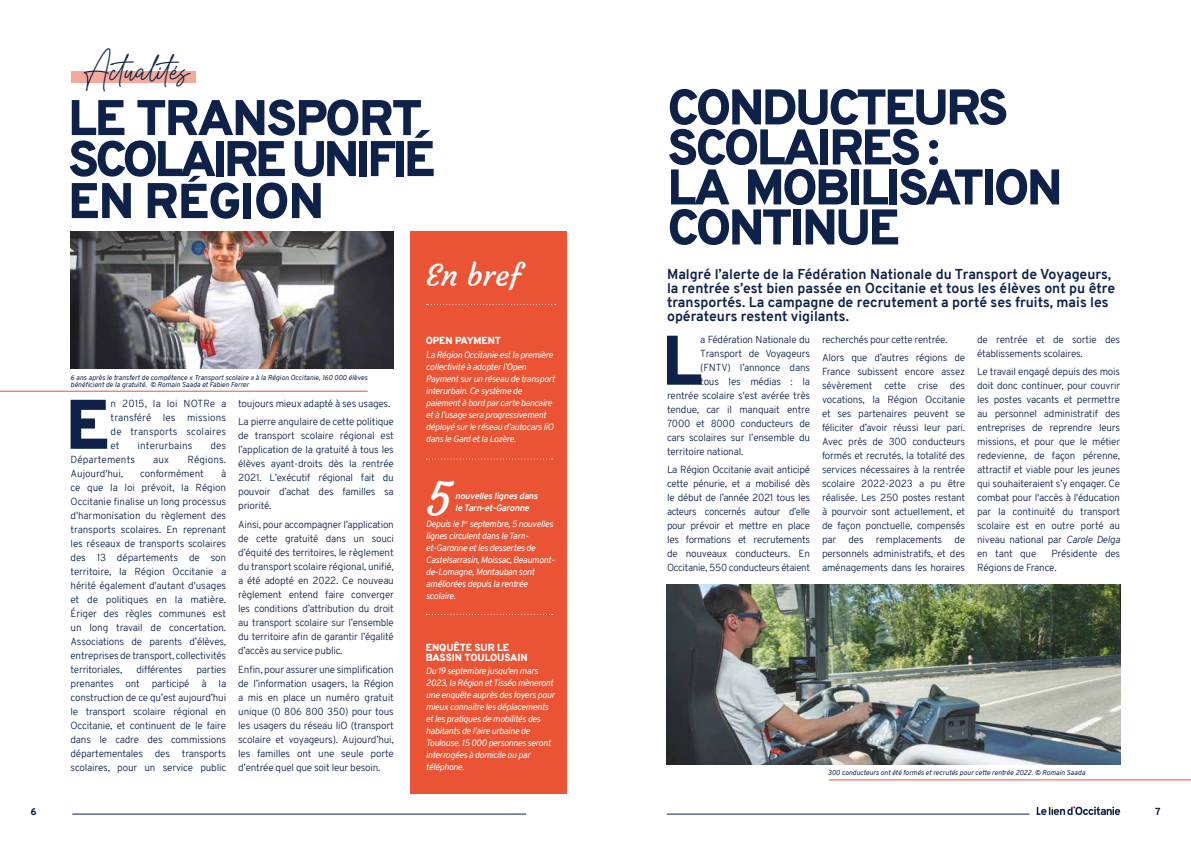
<style>
.page{position:relative;width:1191px;height:842px;background:#fff}
.page>*{position:absolute;margin:0;border:0;box-sizing:border-box;transform-origin:0 0}
.t1{font:900 70px "Overpass";color:#0e2149}
.t2{font:900 50px/40px "Overpass";letter-spacing:-.06em;color:#0e2149}
.t3{font:47px "Courgette";color:#fff}
.t4{font:30px "Courgette";color:#fff}
.t5{font:28.4px "Grayscale Signature";color:#0e2149}
.t6{font:700 14px/14px "Overpass";color:#0e2149}
.t7{font:300 10px/14px "Overpass";letter-spacing:-.02em;color:#0e2149;text-align:justify}
.t8{font:900 10px/10px "Overpass";letter-spacing:-.01em;color:#fff}
.t9{font:300 10px "Overpass";letter-spacing:.01em;color:#0e2149}
.t10{font:800 10px "Overpass";color:#0e2149}
.t11{font:italic 9px/12px "Overpass";letter-spacing:-.03em;color:#fff}
.t12{font:italic 700 9px "Overpass";color:#fff}
.t13{font:italic 7px/7px "Overpass";color:#0e2149}
.s1{font-size:49px}
.s2{font-style:italic}
</style>
<div class="page">
<hr style="left:72px;top:814px;width:454px;height:1px;background:#0e2149">
<svg style="left:1036px;top:806px;width:84px;height:9px"></svg>
<hr style="left:667px;top:814px;width:362px;height:1px;background:#0e2149">
<img style="left:666px;top:584px;width:454px;height:181px">
<div style="left:411px;top:231px;width:156px;height:563px;background:#ea5434"></div>
<img style="left:71px;top:231px;width:323px;height:138px">
<hr style="left:0;top:391px;width:367px;height:1px;background:#ea5434">
<svg style="left:426px;top:304px;width:130px;height:1px"></svg>
<svg style="left:426px;top:458px;width:126px;height:1px"></svg>
<svg style="left:426px;top:614px;width:126px;height:1px"></svg>
<div style="left:71px;top:71px;width:125px;height:12px;background:#f4a999"></div>
<hr style="left:828px;top:780px;width:363px;height:1px;background:#ea5434">
<svg style="left:188px;top:176px;width:13px;height:6px"></svg>
<h3 class="t5" style="left:83px;top:53px;width:109px">Actualités</h3>
<h2 class="t2" style="left:68px;top:97px;width:369px;line-height:41.5px">LE TRANSPORT<br>SCOLAIRE UNIFIÉ<br>EN R<span class="s1">E</span>GION</h2>
<p class="t13" style="left:71px;top:374px;width:298px">6 ans après le transfert de compétence « Transport scolaire » à la Région Occitanie, 160 000 élèves bénéficient de la gratuité. © Romain Saada et Fabien Ferrer</p>
<h1 class="t1" style="left:65px;top:374px;width:46px">E</h1>
<p class="t7" style="left:111px;top:396px;width:117px">n 2015, la loi NOTRe a transféré les missions de transports scolaires et</p>
<p class="t9" style="left:138px;top:438px;width:56px">interurbains</p>
<p class="t7" style="left:210px;top:438px;width:17px">des</p>
<p class="t9" style="left:71px;top:452px;width:66px">Départements</p>
<p class="t7" style="left:153px;top:452px;width:18px">aux</p>
<p class="t9" style="left:187px;top:452px;width:40px">Régions.</p>
<p class="t7" style="left:71px;top:466px;width:54px">Aujourd'hui,</p>
<p class="t7" style="left:140px;top:466px;width:65px">conformément</p>
<p class="t7" style="left:71px;top:466px;width:157px;text-indent:150px">à ce que la loi prévoit, la Région Occitanie finalise un long processus d'harmonisation du règlement des transports scolaires. En reprenant les réseaux de transports scolaires des 13 départements de son territoire, la Région Occitanie a hérité également d'autant d'usages et de politiques en la matière.<br>Ériger des règles communes est un long travail de concertation.<br>Associations de parents d’élèves, entreprises de transport, collectivités territoriales,</p>
<p class="t7" style="left:136px;top:662px;width:47px">différentes</p>
<p class="t7" style="left:71px;top:662px;width:157px;text-indent:126px">parties prenantes ont participé à la construction de ce qu’est aujourd’hui le transport scolaire régional en Occitanie, et continuent de le faire dans le cadre des commissions départementales des transports scolaires, pour un service public</p>
<p class="t7" style="left:238px;top:394px;width:157px;line-height:18.1px">toujours mieux adapté à ses usages.<br>La pierre angulaire de cette politique</p>
<p class="t7" style="left:238px;top:428px;width:157px">de transport scolaire régional est l’application de la gratuité à tous les élèves ayant-droits dès la rentrée 2021. L’exécutif régional fait du pouvoir d’achat des familles sa priorité.</p>
<p class="t7" style="left:238px;top:517px;width:157px">Ainsi, pour accompagner l’application de cette gratuité dans un souci d’équité des territoires, le règlement du transport scolaire régional, unifié, a été adopté en 2022. Ce nouveau règlement entend faire converger les conditions d’attribution du droit au transport scolaire sur l’ensemble du territoire afin de garantir l’égalité d’accès au service public.</p>
<p class="t7" style="left:238px;top:662px;width:157px">Enfin, pour assurer une simplification de l’information usagers, la Région a mis en place un numéro gratuit unique (0 806 800 350) pour tous les usagers du réseau liO (transport scolaire et voyageurs). Aujourd’hui, les familles ont une seule porte d’entrée quel que soit leur besoin.</p>
<h3 class="t4" style="left:426px;top:257px;width:97px">En bref</h3>
<p class="t8" style="left:426px;top:336px;width:77px">OPEN PAYMENT</p>
<p class="t11" style="left:426px;top:348px;width:131px">La Région Occitanie est la première collectivité à adopter l’Open<br>Payment sur un réseau de transport interurbain. Ce système de paiement à bord par carte bancaire et à l’usage sera progressivement déployé sur le réseau d’autocars liO dans le Gard et la Lozère.</p>
<h3 class="t3" style="left:426px;top:470px;width:27px">5</h3>
<p class="t12" style="left:455px;top:490px;width:87px">nouvelleslignesdans</p>
<p class="t12" style="left:455px;top:502px;width:78px">leTarn-et-Garonne</p>
<p class="t11" style="left:426px;top:518px;width:130px">Depuis le 1<sup>er</sup> septembre, 5 nouvelles lignes circulent dans le Tarn&shy;et-Garonne et les dessertes de<br>Castelsarrasin, Moissac, Beaumont&shy;de-Lomagne, Montauban sont améliorées depuis la rentrée scolaire.</p>
<p class="t8" style="left:426px;top:642px;width:103px">ENQUÊTE SUR LE<br>BASSIN TOULOUSAIN</p>
<p class="t11" style="left:426px;top:665px;width:130px">Du 19 septembre jusqu'en mars<br>2023, la Région et Tisséo mèneront une enquête auprès des foyers pour mieux connaitre les déplacements et les pratiques de mobilités des habitants de l’aire urbaine de<br>Toulouse. 15 000 personnes seront interrogées à domicile ou par téléphone.</p>
<h2 class="t2" style="left:667px;top:87px;width:397px">CONDUCTEURS<br>SCOLAIRES :<br>LA MOBILISATION<br>CONTINUE</h2>
<p class="t6" style="left:667px;top:267px;width:449px">Malgré l’alerte de la Fédération Nationale du Transport de Voyageurs, la rentrée s’est bien passée en Occitanie et tous les élèves ont pu être transportés. La campagne de recrutement a porté ses fruits, mais les opérateurs restent vigilants.</p>
<h1 class="t1" style="left:662px;top:310px;width:41px">L</h1>
<p class="t7" style="left:700px;top:332px;width:111px">a Fédération Nationale du</p>
<p class="t7" style="left:700px;top:346px;width:111px">Transport de Voyageurs</p>
<p class="t7" style="left:700px;top:360px;width:111px">(FNTV) l’annonce dans</p>
<p class="t7" style="left:700px;top:374px;width:111px">tous les médias : la</p>
<p class="t7" style="left:667px;top:388px;width:144px">rentrée scolaire s'est avérée très</p>
<p class="t7" style="left:667px;top:402px;width:144px">tendue, car il manquait entre</p>
<p class="t7" style="left:667px;top:416px;width:144px">7000 et 8000 conducteurs de</p>
<p class="t7" style="left:667px;top:430px;width:144px">cars scolaires sur l’ensemble du</p>
<p class="t7" style="left:667px;top:444px;width:78px">territoire national.</p>
<p class="t7" style="left:667px;top:462px;width:144px">La Région Occitanie avait anticipé cette pénurie, et a mobilisé dès le début de l’année 2021 tous les acteurs concernés autour d’elle pour prévoir et mettre en place les formations et recrutements de nouveaux conducteurs. En Occitanie, 550 conducteurs étaient</p>
<p class="t7" style="left:822px;top:330px;width:144px;line-height:18.1px">recherchés pour cette rentrée.<br>Alors que d’autres régions de</p>
<p class="t7" style="left:822px;top:364px;width:144px">France subissent encore assez sévèrement cette crise des vocations, la Région Occitanie et ses partenaires peuvent se féliciter d’avoir réussi leur pari.<br>Avec près de 300 conducteurs formés et recrutés, la totalité des services nécessaires à la rentrée scolaire 2022-2023 a pu être réalisée. Les 250 postes restant à pourvoir sont actuellement, et de façon ponctuelle, compensés par des remplacements de personnels administratifs, et des aménagements dans les horaires</p>
<p class="t7" style="left:977px;top:332px;width:144px">de rentrée et de sortie des établissements scolaires.</p>
<p class="t7" style="left:977px;top:364px;width:144px">Le travail engagé depuis des mois doit donc continuer, pour couvrir les postes vacants et permettre au personnel administratif des entreprises de reprendre leurs missions, et pour que le métier redevienne, de façon pérenne, attractif et viable pour les jeunes qui souhaiteraient s’y engager. Ce combat pour l'accès à l'éducation par la continuité du transport scolaire est en outre porté au niveau national par <span class="s2">Carole Delga </span>en tant que</p>
<p class="t7" style="left:977px;top:546px;width:144px;text-indent:74px">Présidente des<br>Régions de France.</p>
<p class="t13" style="left:827px;top:769px;width:259px">300 conducteurs ont été formés et recrutés pour cette rentrée 2022. © Romain Saada</p>
<p class="t10" style="left:30px;top:804px;width:8px">6</p>
<p class="t10" style="left:1155px;top:804px;width:7px">7</p>
</div>
